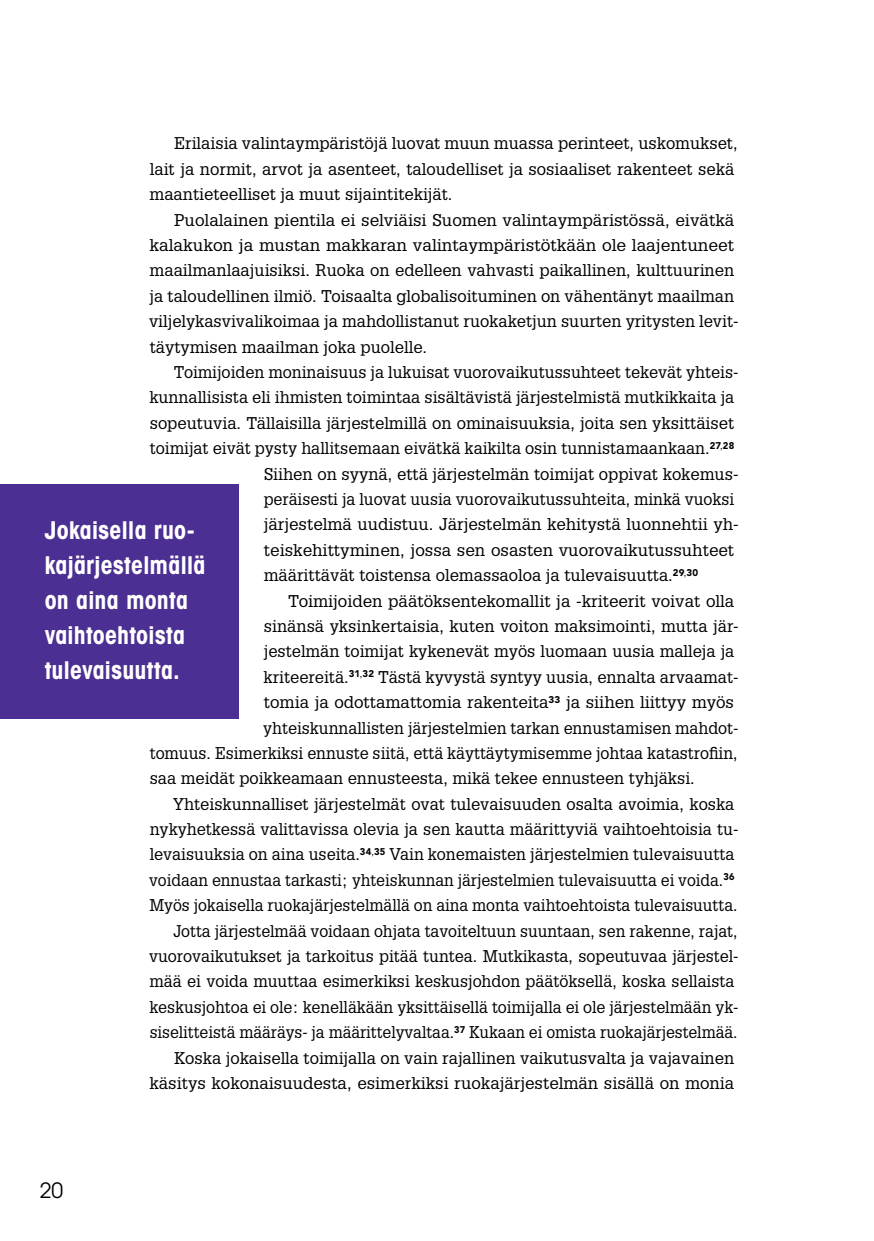
<style>
.page{position:relative;width:874px;height:1241px;background:#fff}
.page>*{position:absolute;margin:0;border:0;box-sizing:border-box;transform-origin:0 0}
.t1{font:700 condensed 24.5px/35px "Avant Garde";letter-spacing:.005em;color:#fff}
.t2{font:21px "Avant Garde";color:#000}
.t3{font:16.62px/25.4px "Glypha LT Pro";color:#000}
.t4{font:16.62px "Glypha LT Pro";color:#000;scale:.95 1}
.t5{font:16.62px "Glypha LT Pro";color:#000;scale:.96 1}
</style>
<div class="page">
<div style="left:0;top:484px;width:238px;height:234px;background:#4c2f92"></div>
<p class="t3" style="left:149px;top:130px;width:589px;text-indent:25px">Erilaisia valintaympäristöjä luovat muun muassa perinteet, uskomukset, lait ja normit, arvot ja asenteet, taloudelliset ja sosiaaliset rakenteet sekä maantieteelliset ja muut sijaintitekijät.</p>
<p class="t3" style="left:149px;top:207px;width:590px;text-indent:25px">Puolalainen pientila ei selviäisi Suomen valintaympäristössä, eivätkä kalakukon ja mustan makkaran valintaympäristötkään ole laajentuneet maailmanlaajuisiksi. Ruoka on edelleen vahvasti paikallinen, kulttuurinen ja taloudellinen ilmiö. Toisaalta globalisoituminen on vähentänyt maailman viljelykasvivalikoimaa ja mahdollistanut ruokaketjun suurten yritysten levit&shy;täytymisen maailman joka puolelle.</p>
<p class="t3" style="left:174px;top:359px;width:566px">Toimijoiden moninaisuus ja lukuisat vuorovaikutussuhteet tekevät yhteis-</p>
<p class="t3" style="left:149px;top:384px;width:586px">kunnallisista eli ihmisten toimintaa sisältävistä järjestelmistä mutkikkaita ja</p>
<p class="t3" style="left:150px;top:410px;width:585px">sopeutuvia. Tällaisilla järjestelmillä on ominaisuuksia, joita sen yksittäiset</p>
<p class="t3" style="left:150px;top:435px;width:585px">toimijat eivät pysty hallitsemaan eivätkä kaikilta osin tunnistamaankaan.<sup>27</sup><sup>,</sup><sup>28</sup></p>
<p class="t3" style="left:264px;top:460px;width:476px">Siihen on syynä, että järjestelmän toimijat oppivat kokemus-</p>
<p class="t5" style="left:263px;top:489px;width:491px">peräisesti ja luovat uusia vuorovaikutussuhteita, minkä vuoksi</p>
<p class="t3" style="left:264px;top:511px;width:476px">järjestelmä uudistuu. Järjestelmän kehitystä luonnehtii yh-</p>
<p class="t3" style="left:264px;top:536px;width:471px">teiskehittyminen, jossa sen osasten vuorovaikutussuhteet</p>
<p class="t3" style="left:264px;top:562px;width:436px">määrittävät toistensa olemassaoloa ja tulevaisuutta.<sup>29</sup><sup>,</sup><sup>30</sup></p>
<p class="t3" style="left:288px;top:587px;width:447px">Toimijoiden päätöksentekomallit ja -kriteerit voivat olla</p>
<p class="t3" style="left:264px;top:613px;width:476px">sinänsä yksinkertaisia, kuten voiton maksimointi, mutta jär-</p>
<p class="t3" style="left:264px;top:638px;width:472px">jestelmän toimijat kykenevät myös luomaan uusia malleja ja</p>
<p class="t3" style="left:263px;top:663px;width:476px">kriteereitä.<sup>31</sup><sup>,</sup><sup>32</sup> Tästä kyvystä syntyy uusia, ennalta arvaamat-</p>
<p class="t3" style="left:264px;top:689px;width:471px">tomia ja odottamattomia rakenteita<sup>33</sup> ja siihen liittyy myös</p>
<p class="t3" style="left:263px;top:714px;width:476px">yhteiskunnallisten järjestelmien tarkan ennustamisen mahdot-</p>
<p class="t3" style="left:150px;top:739px;width:589px">tomuus. Esimerkiksi ennuste siitä, että käyttäytymisemme johtaa katastrofiin,</p>
<p class="t3" style="left:150px;top:765px;width:546px">saa meidät poikkeamaan ennusteesta, mikä tekee ennusteen tyhjäksi.</p>
<p class="t3" style="left:173px;top:790px;width:562px">Yhteiskunnalliset järjestelmät ovat tulevaisuuden osalta avoimia, koska</p>
<p class="t3" style="left:150px;top:816px;width:590px">nykyhetkessä valittavissa olevia ja sen kautta määrittyviä vaihtoehtoisia tu-</p>
<p class="t3" style="left:150px;top:841px;width:586px">levaisuuksia on aina useita.<sup>34</sup><sup>,</sup><sup>35</sup> Vain konemaisten järjestelmien tulevaisuutta</p>
<p class="t4" style="left:149px;top:869px;width:617px">voidaan ennustaa tarkasti; yhteiskunnan järjestelmien tulevaisuutta ei voida.<sup>36</sup></p>
<p class="t4" style="left:149px;top:895px;width:620px">Myös jokaisella ruokajärjestelmällä on aina monta vaihtoehtoista tulevaisuutta.</p>
<p class="t5" style="left:173px;top:920px;width:589px">Jotta järjestelmää voidaan ohjata tavoiteltuun suuntaan, sen rakenne, rajat,</p>
<p class="t3" style="left:149px;top:942px;width:590px">vuorovaikutukset ja tarkoitus pitää tuntea. Mutkikasta, sopeutuvaa järjestel-</p>
<p class="t3" style="left:149px;top:968px;width:586px">mää ei voida muuttaa esimerkiksi keskusjohdon päätöksellä, koska sellaista</p>
<p class="t5" style="left:149px;top:996px;width:615px">keskusjohtoa ei ole: kenelläkään yksittäisellä toimijalla ei ole järjestelmään yk-</p>
<p class="t4" style="left:150px;top:1022px;width:620px">siselitteistä määräys- ja määrittelyvaltaa.<sup>37</sup> Kukaan ei omista ruokajärjestelmää.</p>
<p class="t3" style="left:174px;top:1044px;width:561px">Koska jokaisella toimijalla on vain rajallinen vaikutusvalta ja vajavainen</p>
<p class="t3" style="left:149px;top:1069px;width:586px">käsitys kokonaisuudesta, esimerkiksi ruokajärjestelmän sisällä on monia</p>
<h1 class="t1" style="left:45px;top:512px;width:162px">Jokaisella ruo&shy;kajärjestelmällä on aina monta vaihtoehtoista tulevaisuutta.</h1>
<p class="t2" style="left:40px;top:1177px;width:25px">20</p>
</div>
